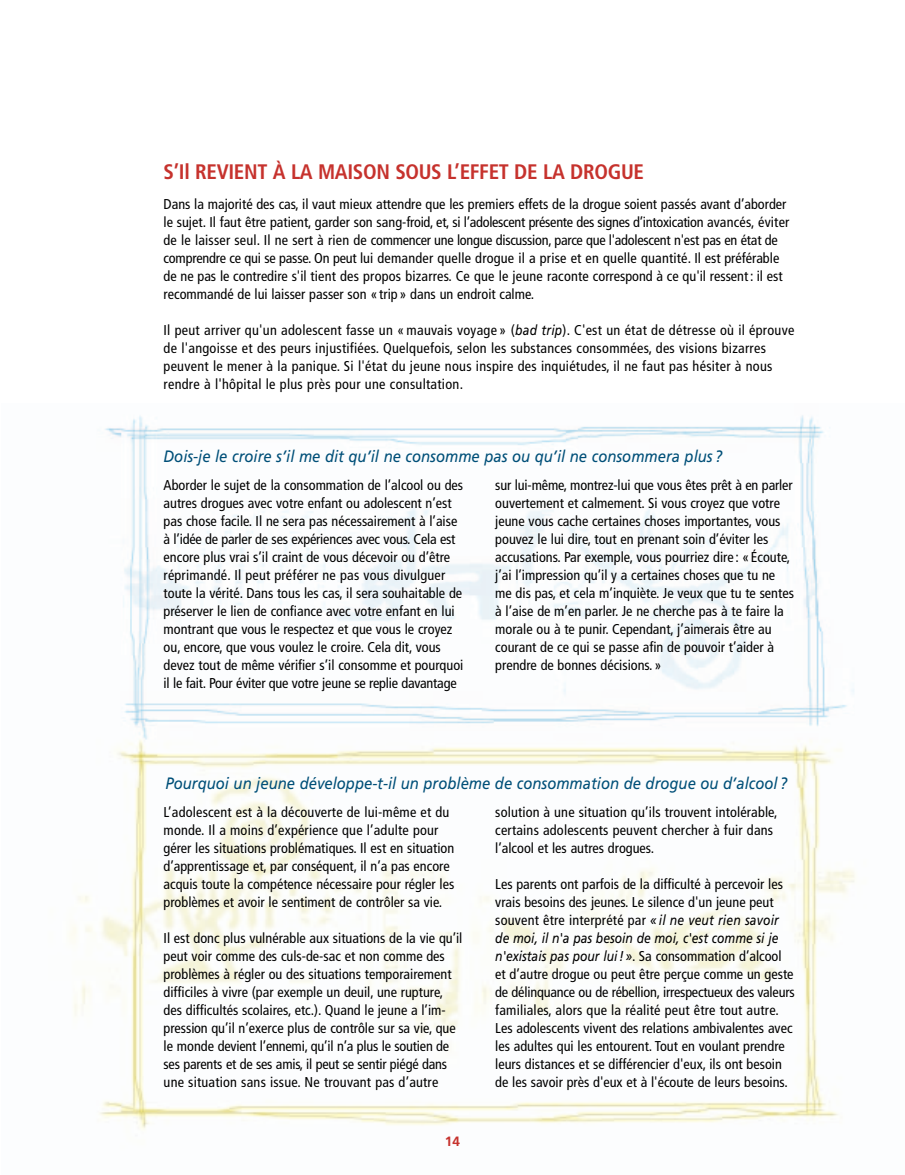
<style>
.page{position:relative;width:905px;height:1175px;background:#fff}
.page>*{position:absolute;margin:0;border:0;box-sizing:border-box;transform-origin:0 0}
.t1{font:700 condensed 21px "Frutiger";letter-spacing:-.015em;color:#c6322d}
.t2{font:italic 16.5px "Frutiger";color:#004f78;scale:.9 1}
.t3{font:condensed 14.25px/18px "Frutiger";color:#000}
.t4{font:condensed 14.25px/18px "Frutiger";letter-spacing:.02em;color:#000}
.t5{font:700 13.5px "Frutiger";color:#c6322d}
.s1{font-style:italic;font-stretch:normal}
</style>
<div class="page">
<img style="left:69px;top:415px;width:786px;height:715px">
<h1 class="t1" style="left:164px;top:164px;width:482px">S’Il REVIENT À LA MAISON SOUS L’EFFET DE LA DROGUE</h1>
<p class="t3" style="left:164px;top:196px;width:627px">Dans la majorité des cas, il vaut mieux attendre que les premiers effets de la drogue soient passés avant d’aborder le sujet. Il faut être patient, garder son sang-froid, et, si l’adolescent présente des signes d’intoxication avancés, éviter de le laisser seul. Il ne sert à rien de commencer une longue discussion, parce que l'adolescent n'est pas en état de comprendre ce qui se passe. On peut lui demander quelle drogue il a prise et en quelle quantité. Il est préférable de ne pas le contredire s'il tient des propos bizarres. Ce que le jeune raconte correspond à ce qu'il ressent : il est recommandé de lui laisser passer son « trip » dans un endroit calme.</p>
<p class="t4" style="left:163px;top:322px;width:632px">Il peut arriver qu'un adolescent fasse un « mauvais voyage » (<span class="s1">bad trip</span>). C'est un état de détresse où il éprouve de l'angoisse et des peurs injustifiées. Quelquefois, selon les substances consommées, des visions bizarres peuvent le mener à la panique. Si l'état du jeune nous inspire des inquiétudes, il ne faut pas hésiter à nous rendre à l'hôpital le plus près pour une consultation.</p>
<p class="t2" style="left:164px;top:449px;width:622px">Dois-je le croire s’il me dit qu’il ne consomme pas ou qu’il ne consommera plus ?</p>
<p class="t3" style="left:164px;top:477px;width:301px">Aborder le sujet de la consommation de l’alcool ou des autres drogues avec votre enfant ou adolescent n’est pas chose facile. Il ne sera pas nécessairement à l’aise à l’idée de parler de ses expériences avec vous. Cela est encore plus vrai s’il craint de vous décevoir ou d’être réprimandé. Il peut préférer ne pas vous divulguer toute la vérité. Dans tous les cas, il sera souhaitable de préserver le lien de confiance avec votre enfant en lui montrant que vous le respectez et que vous le croyez ou, encore, que vous voulez le croire. Cela dit, vous devez tout de même vérifier s’il consomme et pourquoi il le fait. Pour éviter que votre jeune se replie davantage</p>
<p class="t3" style="left:495px;top:477px;width:300px">sur lui-même, montrez-lui que vous êtes prêt à en parler ouvertement et calmement. Si vous croyez que votre jeune vous cache certaines choses importantes, vous pouvez le lui dire, tout en prenant soin d’éviter les accusations. Par exemple, vous pourriez dire : « Écoute, j’ai l’impression qu’il y a certaines choses que tu ne me dis pas, et cela m’inquiète. Je veux que tu te sentes à l’aise de m’en parler. Je ne cherche pas à te faire la morale ou à te punir. Cependant, j’aimerais être au courant de ce qui se passe afin de pouvoir t’aider à prendre de bonnes décisions.»</p>
<p class="t2" style="left:165px;top:776px;width:692px">Pourquoi un jeune développe-t-il un problème de consommation de drogue ou d’alcool ?</p>
<p class="t3" style="left:163px;top:804px;width:292px">L’adolescent est à la découverte de lui-même et du monde. Il a moins d’expérience que l’adulte pour gérer les situations problématiques. Il est en situation d’apprentissage et, par conséquent, il n’a pas encore acquis toute la compétence nécessaire pour régler les problèmes et avoir le sentiment de contrôler sa vie.</p>
<p class="t3" style="left:164px;top:930px;width:300px">Il est donc plus vulnérable aux situations de la vie qu’il peut voir comme des culs-de-sac et non comme des problèmes à régler ou des situations temporairement difficiles à vivre (par exemple un deuil, une rupture, des difficultés scolaires, etc.). Quand le jeune a l’im&shy;pression qu’il n’exerce plus de contrôle sur sa vie, que le monde devient l’ennemi, qu’il n’a plus le soutien de ses parents et de ses amis, il peut se sentir piégé dans une situation sans issue. Ne trouvant pas d’autre</p>
<p class="t5" style="left:445px;top:1136px;width:17px">14</p>
<p class="t3" style="left:495px;top:804px;width:284px">solution à une situation qu’ils trouvent intolérable, certains adolescents peuvent chercher à fuir dans l’alcool et les autres drogues.</p>
<p class="t3" style="left:495px;top:876px;width:301px">Les parents ont parfois de la difficulté à percevoir les vrais besoins des jeunes. Le silence d'un jeune peut souvent être interprété par <span class="s1">« il ne veut rien savoir de moi, il n'a pas besoin de moi, c'est comme si je n'existais pas pour lui ! »</span>. Sa consommation d’alcool et d’autre drogue ou peut être perçue comme un geste de délinquance ou de rébellion, irrespectueux des valeurs familiales, alors que la réalité peut être tout autre.<br>Les adolescents vivent des relations ambivalentes avec les adultes qui les entourent. Tout en voulant prendre leurs distances et se différencier d'eux, ils ont besoin de les savoir près d'eux et à l'écoute de leurs besoins.</p>
</div>
